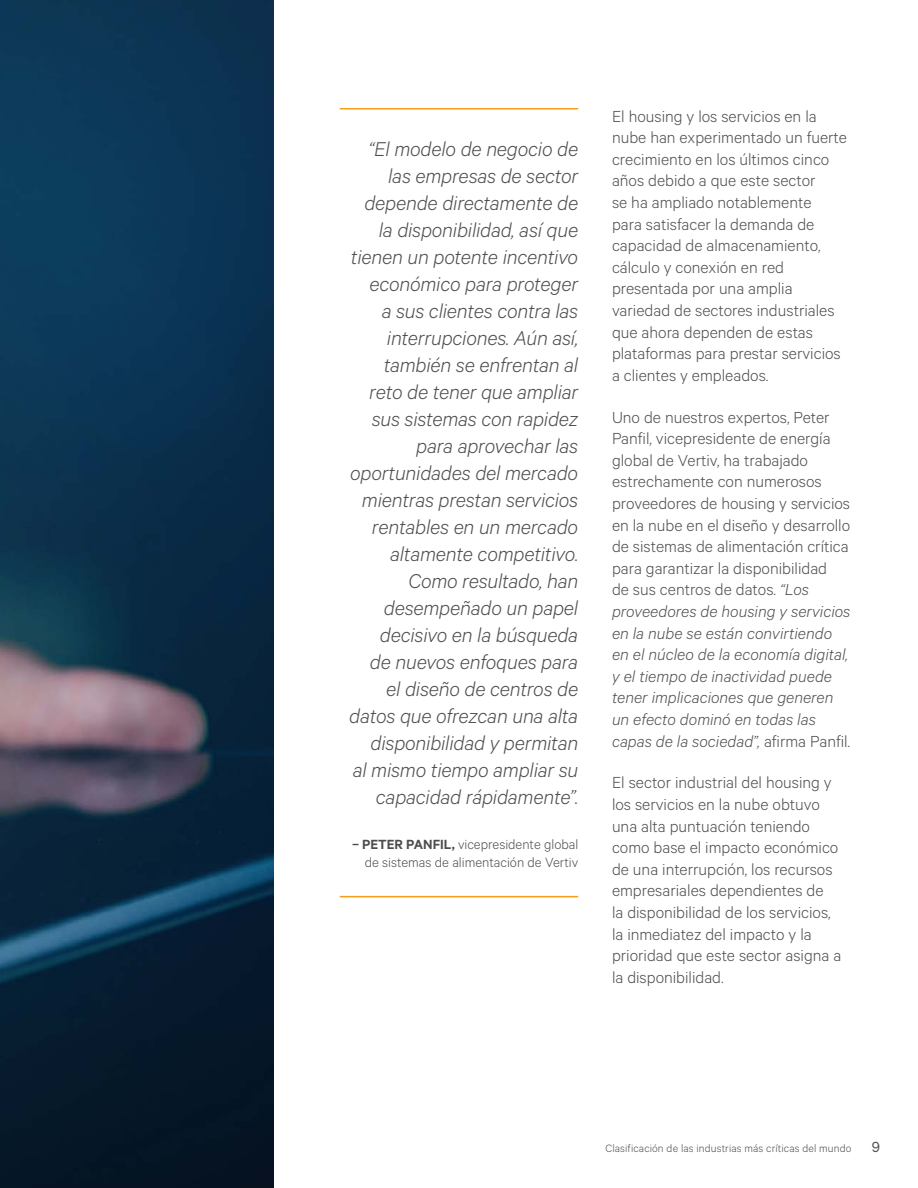
<style>
.page{position:relative;width:918px;height:1188px;background:#fff}
.page>*{position:absolute;margin:0;border:0;box-sizing:border-box;transform-origin:0 0}
.t1{font:italic 300 22.5px/27px "Calibre";letter-spacing:-.01em;color:#4d4d4f;text-align:right}
.t2{font:300 18px/21.6px "Calibre";color:#4d4d4f}
.t3{font:300 15px/18px "Calibre";color:#4d4d4f;text-align:right}
.t4{font:300 12px "Calibre";letter-spacing:.01em;color:#4d4d4f}
.s1{font-weight:600}
.s2{font-style:italic}
.s3{font-weight:400;font-size:16.5px}
</style>
<div class="page">
<img style="left:0;top:0;width:274px;height:1188px">
<hr style="left:340px;top:108px;width:238px;height:1px;background:#f99d1c">
<hr style="left:340px;top:896px;width:238px;height:1px;background:#f99d1c">
<p class="t1" style="left:349px;top:134px;width:230px">“El modelo de negocio de las empresas de sector depende directamente de la disponibilidad, así que tienen un potente incentivo económico para proteger<br>a sus clientes contra las interrupciones. Aún así, también se enfrentan al reto de tener que ampliar sus sistemas con rapidez para aprovechar las oportunidades del mercado mientras prestan servicios rentables en un mercado altamente competitivo.<br>Como resultado, han desempeñado un papel decisivo en la búsqueda<br>de nuevos enfoques para<br>el diseño de centros de datos que ofrezcan una alta disponibilidad y permitan<br>al mismo tiempo ampliar su capacidad rápidamente”.</p>
<p class="t3" style="left:352px;top:835px;width:228px"><span class="s1">– PETER PANFIL,</span> vicepresidente global de sistemas de alimentación de Vertiv</p>
<p class="t2" style="left:612px;top:104px;width:237px">El housing y los servicios en la nube han experimentado un fuerte crecimiento en los últimos cinco años debido a que este sector<br>se ha ampliado notablemente<br>para satisfacer la demanda de capacidad de almacenamiento, cálculo y conexión en red presentada por una amplia variedad de sectores industriales que ahora dependen de estas plataformas para prestar servicios a clientes y empleados.</p>
<p class="t2" style="left:612px;top:405px;width:240px">Uno de nuestros expertos, Peter Panfil, vicepresidente de energía global de Vertiv, ha trabajado estrechamente con numerosos proveedores de housing y servicios en la nube en el diseño y desarrollo de sistemas de alimentación crítica para garantizar la disponibilidad<br>de sus centros de datos. <span class="s2">“Los proveedores de housing y servicios en la nube se están convirtiendo en el núcleo de la economía digital, y el tiempo de inactividad puede tener implicaciones que generen un efecto dominó en todas las capas de la sociedad”,</span> afirma Panfil.</p>
<p class="t2" style="left:612px;top:771px;width:231px">El sector industrial del housing y los servicios en la nube obtuvo una alta puntuación teniendo como base el impacto económico de una interrupción, los recursos empresariales dependientes de<br>la disponibilidad de los servicios, la inmediatez del impacto y la prioridad que este sector asigna a la disponibilidad.</p>
<p class="t4" style="left:606px;top:1142px;width:276px">Clasificación de las industrias más críticas del mundo <span class="s3">9</span></p>
</div>
